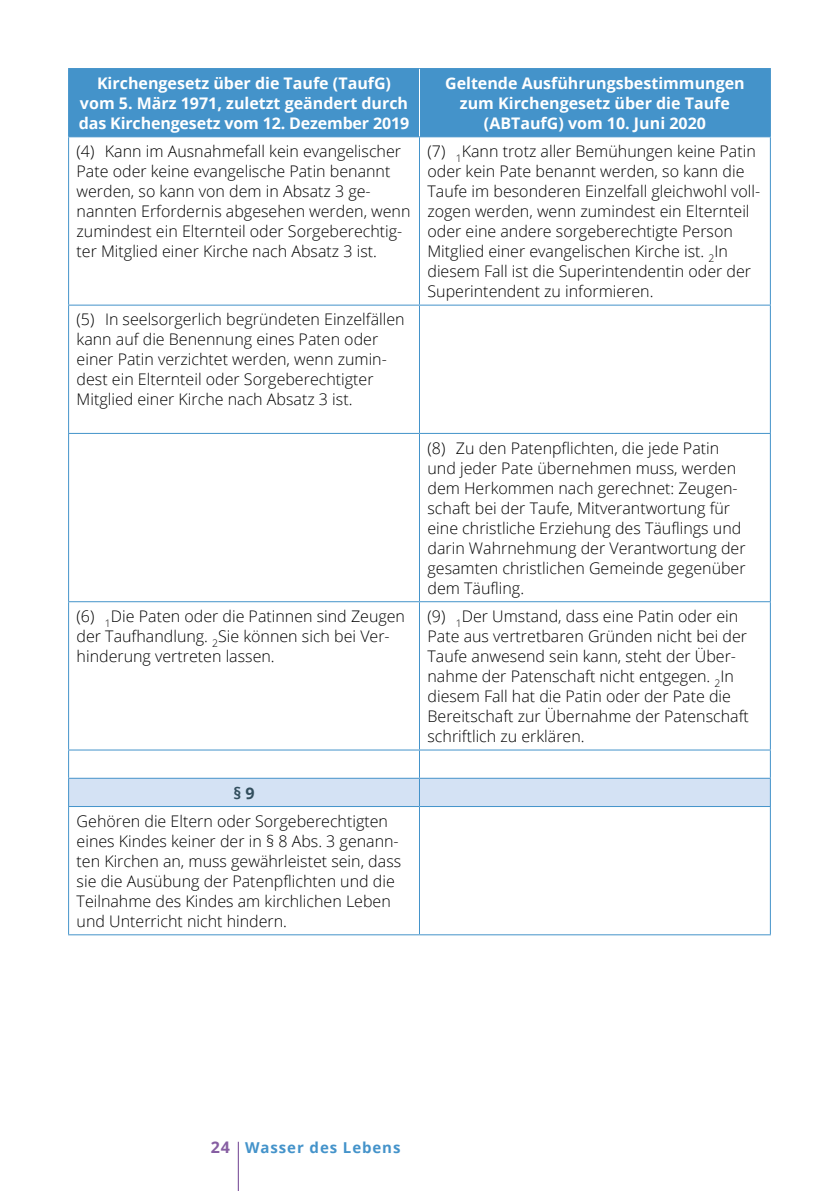
<style>
.page{position:relative;width:840px;height:1191px;background:#fff}
.page>*{position:absolute;margin:0;border:0;box-sizing:border-box;transform-origin:0 0}
.t1{font:300 16px/20px "Open Sans";color:#000}
.t2{font:700 16px/20px "Open Sans";color:#fff;text-align:center}
.t3{font:700 16px "Open Sans";color:#324e5d}
.t4{font:700 15px "Open Sans";letter-spacing:.06em;color:#4493ca}
.s1{font-size:16px;color:#865ea2}
</style>
<div class="page">
<hr style="left:238px;top:1141px;width:1px;height:50px;background:#865ea2">
<div style="left:69px;top:69px;width:700px;height:67px;background:#4493ca"></div>
<hr style="left:68px;top:137px;width:1px;height:168px;background:#4493ca">
<hr style="left:419px;top:137px;width:1px;height:168px;background:#4493ca">
<hr style="left:769px;top:137px;width:1px;height:168px;background:#4493ca">
<hr style="left:68px;top:305px;width:351px;height:1px;background:#4493ca">
<hr style="left:68px;top:306px;width:1px;height:127px;background:#4493ca">
<hr style="left:419px;top:305px;width:351px;height:1px;background:#4493ca">
<hr style="left:419px;top:306px;width:1px;height:127px;background:#4493ca">
<hr style="left:769px;top:306px;width:1px;height:127px;background:#4493ca">
<hr style="left:68px;top:433px;width:351px;height:1px;background:#4493ca">
<hr style="left:68px;top:434px;width:1px;height:167px;background:#4493ca">
<hr style="left:419px;top:433px;width:351px;height:1px;background:#4493ca">
<hr style="left:419px;top:434px;width:1px;height:167px;background:#4493ca">
<hr style="left:769px;top:434px;width:1px;height:167px;background:#4493ca">
<hr style="left:68px;top:601px;width:351px;height:1px;background:#4493ca">
<hr style="left:68px;top:602px;width:1px;height:147px;background:#4493ca">
<hr style="left:419px;top:601px;width:351px;height:1px;background:#4493ca">
<hr style="left:419px;top:602px;width:1px;height:147px;background:#4493ca">
<hr style="left:769px;top:602px;width:1px;height:147px;background:#4493ca">
<hr style="left:68px;top:749px;width:351px;height:1px;background:#4493ca">
<hr style="left:419px;top:749px;width:351px;height:1px;background:#4493ca">
<svg style="left:68px;top:750px;width:702px;height:56px"></svg>
<hr style="left:68px;top:806px;width:351px;height:1px;background:#4493ca">
<hr style="left:68px;top:807px;width:1px;height:127px;background:#4493ca">
<hr style="left:419px;top:806px;width:351px;height:1px;background:#4493ca">
<hr style="left:419px;top:807px;width:1px;height:127px;background:#4493ca">
<hr style="left:769px;top:807px;width:1px;height:127px;background:#4493ca">
<hr style="left:68px;top:68px;width:351px;height:1px;background:#4493ca">
<hr style="left:68px;top:69px;width:1px;height:67px;background:#4493ca">
<hr style="left:419px;top:68px;width:351px;height:1px;background:#4493ca">
<hr style="left:769px;top:69px;width:1px;height:67px;background:#4493ca">
<hr style="left:68px;top:136px;width:351px;height:1px;background:#4493ca">
<hr style="left:419px;top:136px;width:351px;height:1px;background:#4493ca">
<hr style="left:68px;top:934px;width:351px;height:1px;background:#4493ca">
<hr style="left:419px;top:934px;width:351px;height:1px;background:#4493ca">
<hr style="left:419px;top:69px;width:1px;height:67px;background:#fff">
<p class="t2" style="left:79px;top:73px;width:331px">Kirchengesetz über die Taufe (TaufG) vom 5. März 1971, zuletzt geändert durch das Kirchengesetz vom 12. Dezember 2019</p>
<p class="t2" style="left:445px;top:73px;width:301px">Geltende Ausführungsbestimmungen zum Kirchengesetz über die Taufe (ABTaufG) vom 10. Juni 2020</p>
<p class="t1" style="left:77px;top:141px;width:335px">(4) Kann im Ausnahmefall kein evangelischer Pate oder keine evangelische Patin benannt werden, so kann von dem in Absatz 3 ge&shy;nannten Erfordernis abgesehen werden, wenn zumindest ein Elternteil oder Sorgeberechtig&shy;ter Mitglied einer Kirche nach Absatz 3 ist.</p>
<p class="t1" style="left:427px;top:141px;width:334px">(7) <sub>1</sub>Kann trotz aller Bemühungen keine Patin oder kein Pate benannt werden, so kann die Taufe im besonderen Einzelfall gleichwohl voll&shy;zogen werden, wenn zumindest ein Elternteil oder eine andere sorgeberechtigte Person Mitglied einer evangelischen Kirche ist. <sub>2</sub>In diesem Fall ist die Superintendentin oder der Superintendent zu informieren.</p>
<p class="t1" style="left:77px;top:309px;width:329px">(5) In seelsorgerlich begründeten Einzelfällen kann auf die Benennung eines Paten oder einer Patin verzichtet werden, wenn zumin&shy;dest ein Elternteil oder Sorgeberechtigter Mitglied einer Kirche nach Absatz 3 ist.</p>
<p class="t1" style="left:427px;top:437px;width:319px">(8) Zu den Patenpflichten, die jede Patin und jeder Pate übernehmen muss, werden dem Herkommen nach gerechnet: Zeugen&shy;schaft bei der Taufe, Mitverantwortung für eine christliche Erziehung des Täuflings und darin Wahrnehmung der Verantwortung der gesamten christlichen Gemeinde gegenüber dem Täufling.</p>
<p class="t1" style="left:77px;top:606px;width:330px">(6) <sub>1</sub>Die Paten oder die Patinnen sind Zeugen der Taufhandlung. <sub>2</sub>Sie können sich bei Ver&shy;hinderung vertreten lassen.</p>
<p class="t1" style="left:427px;top:606px;width:323px">(9) <sub>1</sub>Der Umstand, dass eine Patin oder ein Pate aus vertretbaren Gründen nicht bei der Taufe anwesend sein kann, steht der Über&shy;nahme der Patenschaft nicht entgegen. <sub>2</sub>In diesem Fall hat die Patin oder der Pate die Bereitschaft zur Übernahme der Patenschaft schriftlich zu erklären.</p>
<p class="t3" style="left:233px;top:781px;width:23px">§ 9</p>
<p class="t1" style="left:77px;top:810px;width:326px">Gehören die Eltern oder Sorgeberechtigten eines Kindes keiner der in § 8 Abs. 3 genann&shy;ten Kirchen an, muss gewährleistet sein, dass sie die Ausübung der Patenpflichten und die Teilnahme des Kindes am kirchlichen Leben und Unterricht nicht hindern.</p>
<p class="t4" style="left:211px;top:1137px;width:191px"><span class="s1">24</span> Wasser des Lebens</p>
</div>
